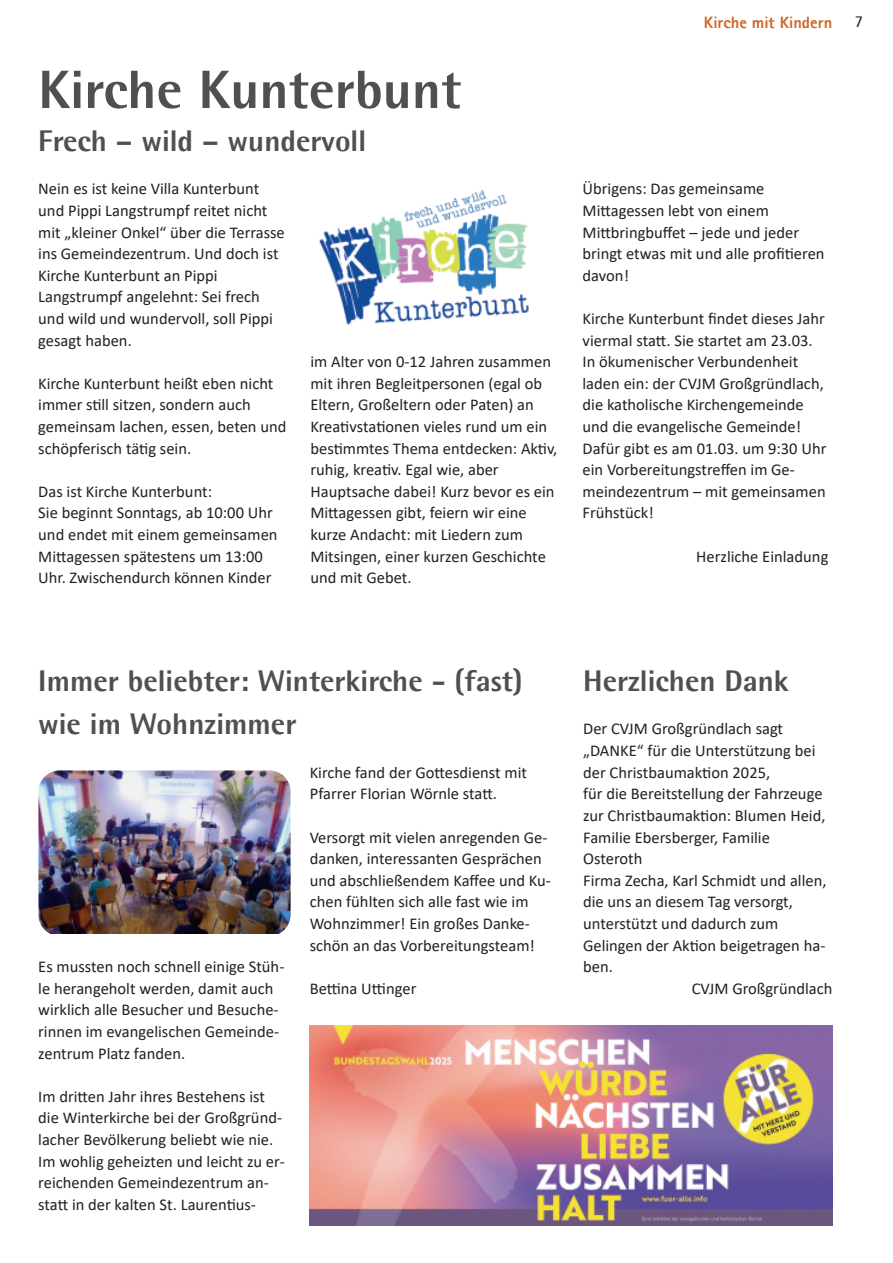
<style>
.page{position:relative;width:893px;height:1263px;background:#fff}
.page>*{position:absolute;margin:0;border:0;box-sizing:border-box;transform-origin:0 0}
.t1{font:800 54px "Agfa Rotis Semisans";color:#4d5250}
.t2{font:800 30px/43.2px "Agfa Rotis Semisans";color:#4d5250}
.t3{font:16.5px/21.6px "Calibri";color:#231f20}
.t4{font:800 16.5px "Agfa Rotis Sans Serif";color:#ce6626}
.t5{font:16.5px "Agfa Rotis Semisans";color:#231f20}
</style>
<div class="page">
<img style="left:319px;top:190px;width:210px;height:135px">
<img style="left:310px;top:1026px;width:523px;height:199px">
<img style="left:38px;top:770px;width:252px;height:164px">
<h1 class="t1" style="left:38px;top:55px;width:424px">Kirche Kunterbunt</h1>
<h2 class="t2" style="left:38px;top:119px;width:329px">Frech – wild – wundervoll</h2>
<p class="t3" style="left:38px;top:179px;width:248px">Nein es ist keine Villa Kunterbunt und Pippi Langstrumpf reitet nicht mit „kleiner Onkel“ über die Terrasse ins Gemeindezentrum. Und doch ist<br>Kirche Kunterbunt an Pippi<br>Langstrumpf angelehnt: Sei frech und wild und wundervoll, soll Pippi gesagt haben.</p>
<p class="t3" style="left:38px;top:374px;width:250px">Kirche Kunterbunt heißt eben nicht immer still sitzen, sondern auch gemeinsam lachen, essen, beten und schöpferisch tätig sein.</p>
<p class="t3" style="left:38px;top:482px;width:241px">Das ist Kirche Kunterbunt:<br>Sie beginnt Sonntags, ab 10:00 Uhr und endet mit einem gemeinsamen<br>Mittagessen spätestens um 13:00<br>Uhr. Zwischendurch können Kinder</p>
<p class="t3" style="left:310px;top:352px;width:248px">im Alter von 0‐12 Jahren zusammen mit ihren Begleitpersonen (egal ob<br>Eltern, Großeltern oder Paten) an<br>Kreativstationen vieles rund um ein bestimmtes Thema entdecken: Aktiv, ruhig, kreativ. Egal wie, aber<br>Hauptsache dabei! Kurz bevor es ein<br>Mittagessen gibt, feiern wir eine kurze Andacht: mit Liedern zum<br>Mitsingen, einer kurzen Geschichte und mit Gebet.</p>
<p class="t4" style="left:704px;top:12px;width:130px">Kirche mit Kindern</p>
<p class="t5" style="left:855px;top:12px;width:10px">7</p>
<p class="t3" style="left:583px;top:179px;width:244px">Übrigens: Das gemeinsame<br>Mittagessen lebt von einem<br>Mittbringbuffet – jede und jeder bringt etwas mit und alle profitieren davon!</p>
<p class="t3" style="left:583px;top:309px;width:245px">Kirche Kunterbunt findet dieses Jahr viermal statt. Sie startet am 23.03.<br>In ökumenischer Verbundenheit laden ein: der CVJM Großgründlach, die katholische Kirchengemeinde und die evangelische Gemeinde!<br>Dafür gibt es am 01.03. um 9:30 Uhr ein Vorbereitungstreffen im Ge‐ meindezentrum – mit gemeinsamen<br>Frühstück!</p>
<p class="t3" style="left:696px;top:547px;width:134px">Herzliche Einladung</p>
<h2 class="t2" style="left:38px;top:659px;width:486px">Immer beliebter: Winterkirche - (fast) wie im Wohnzimmer</h2>
<p class="t3" style="left:38px;top:957px;width:248px">Es mussten noch schnell einige Stüh‐ le herangeholt werden, damit auch wirklich alle Besucher und Besuche‐ rinnen im evangelischen Gemeinde‐ zentrum Platz fanden.</p>
<p class="t3" style="left:38px;top:1087px;width:248px">Im dritten Jahr ihres Bestehens ist die Winterkirche bei der Großgründ‐ lacher Bevölkerung beliebt wie nie.<br>Im wohlig geheizten und leicht zu er‐ reichenden Gemeindezentrum an‐ statt in der kalten St. Laurentius‐</p>
<p class="t3" style="left:310px;top:763px;width:219px">Kirche fand der Gottesdienst mit<br>Pfarrer Florian Wörnle statt.</p>
<p class="t3" style="left:310px;top:827px;width:243px">Versorgt mit vielen anregenden Ge‐ danken, interessanten Gesprächen und abschließendem Kaffee und Ku‐ chen fühlten sich alle fast wie im Wohnzimmer! Ein großes Danke‐ schön an das Vorbereitungsteam!</p>
<p class="t3" style="left:310px;top:979px;width:108px">Bettina Uttinger</p>
<h2 class="t2" style="left:583px;top:659px;width:207px">Herzlichen Dank</h2>
<p class="t3" style="left:583px;top:719px;width:201px">Der CVJM Großgründlach sagt</p>
<p class="t3" style="left:583px;top:741px;width:234px">„DANKE“ für die Unterstützung bei</p>
<p class="t3" style="left:583px;top:763px;width:189px">der Christbaumaktion 2025,</p>
<p class="t3" style="left:583px;top:784px;width:241px">für die Bereitstellung der Fahrzeuge</p>
<p class="t3" style="left:583px;top:806px;width:244px">zur Christbaumaktion: Blumen Heid,</p>
<p class="t3" style="left:583px;top:827px;width:188px">Familie Ebersberger, Familie</p>
<p class="t3" style="left:583px;top:849px;width:61px">Osteroth</p>
<p class="t3" style="left:583px;top:871px;width:245px">Firma Zecha, Karl Schmidt und allen,</p>
<p class="t3" style="left:583px;top:892px;width:211px">die uns an diesem Tag versorgt,</p>
<p class="t3" style="left:583px;top:914px;width:197px">unterstützt und dadurch zum</p>
<p class="t3" style="left:583px;top:935px;width:244px">Gelingen der Aktion beigetragen ha‐</p>
<p class="t3" style="left:583px;top:957px;width:31px">ben.</p>
<p class="t3" style="left:692px;top:979px;width:142px">CVJM Großgründlach</p>
</div>
